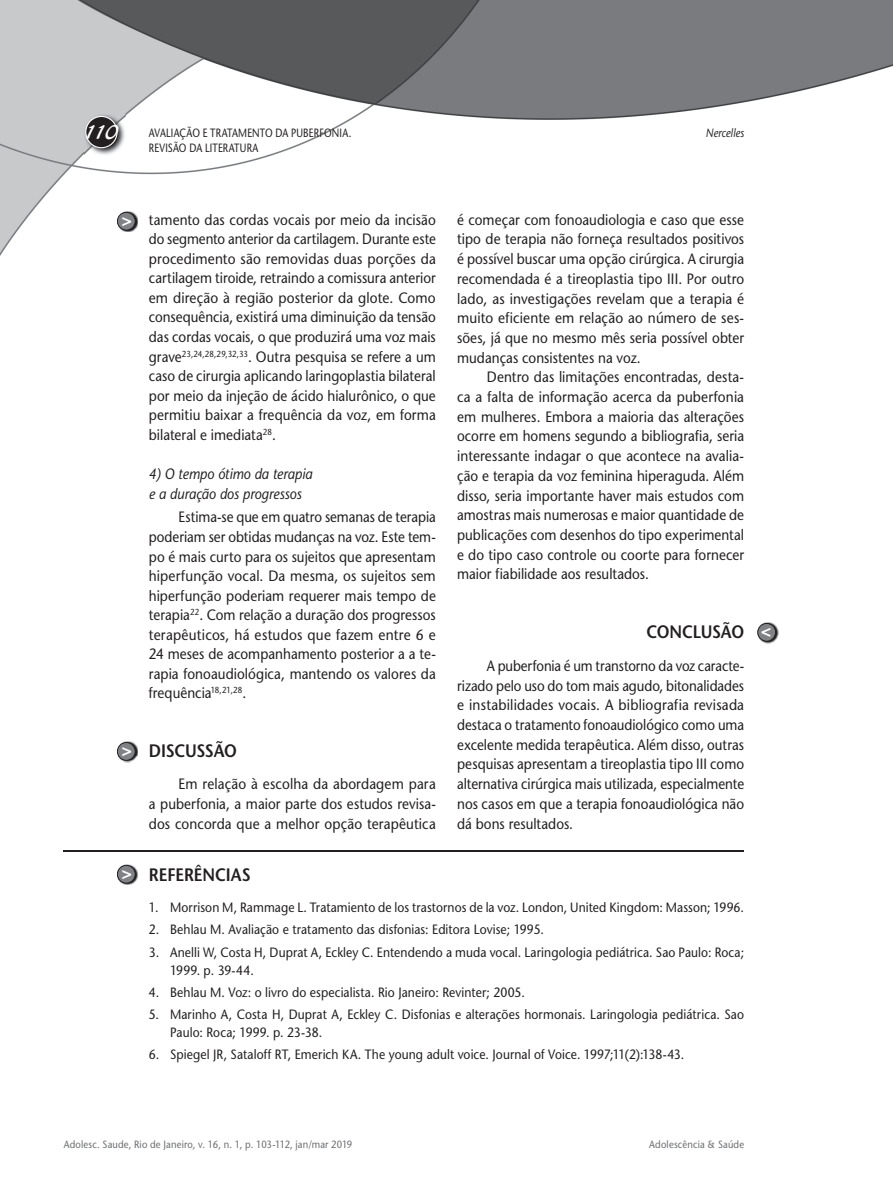
<style>
.page{position:relative;width:893px;height:1191px;background:#fff}
.page>*{position:absolute;margin:0;border:0;box-sizing:border-box;transform-origin:0 0}
.t1{font:21px "Blacklight D";color:#fff}
.t2{font:600 18px "Stone Sans";letter-spacing:-.01em;color:#231f20;scale:.9 1}
.t3{font:700 17.25px "Helvetica";color:#fff}
.t4{font:15px/19.6px "Stone Sans";letter-spacing:.005em;color:#231f20;text-align:justify;scale:.9 1}
.t5{font:15px/19.5px "Stone Sans";letter-spacing:.005em;color:#231f20;text-align:justify;scale:.89 1}
.t6{font:15px/19.5px "Stone Sans";letter-spacing:.005em;color:#231f20;text-align:justify;scale:.91 1}
.t7{font:italic 15px/19.5px "Stone Sans";color:#231f20;scale:.9 1}
.t8{font:13.5px/18px "Stone Sans";letter-spacing:.005em;color:#231f20;scale:.9 1}
.t9{font:12px "Stone Sans";letter-spacing:.02em;color:#231f20;scale:.8 1}
.t10{font:italic 12px "Stone Sans";letter-spacing:.005em;color:#231f20;scale:.85 1}
.t11{font:10.5px "Stone Sans";letter-spacing:.015em;color:#6c6d70;scale:.9 1}
</style>
<div class="page">
<img style="left:0;top:0;width:893px;height:644px">
<img style="left:84px;top:114px;width:41px;height:41px">
<svg style="left:85px;top:116px;width:33px;height:32px"></svg>
<img style="left:118px;top:211px;width:20px;height:21px">
<svg style="left:117px;top:212px;width:19px;height:18px"></svg>
<img style="left:758px;top:622px;width:20px;height:21px">
<svg style="left:757px;top:623px;width:19px;height:18px"></svg>
<img style="left:123px;top:741px;width:15px;height:21px">
<svg style="left:117px;top:742px;width:19px;height:19px"></svg>
<hr style="left:64px;top:849px;width:680px;height:2px;background:#231f20">
<img style="left:121px;top:864px;width:17px;height:21px">
<svg style="left:117px;top:865px;width:19px;height:18px"></svg>
<h1 class="t1" style="left:84px;top:119px;width:36px">110</h1>
<p class="t9" style="left:149px;top:126px;width:255px">AVALIAÇÃO E TRATAMENTO DA PUBERFONIA.</p>
<p class="t10" style="left:706px;top:126px;width:47px">Nercelles</p>
<p class="t9" style="left:149px;top:140px;width:139px">REVISÃO DA LITERATURA</p>
<p class="t3" style="left:122px;top:210px;width:12px">&gt;</p>
<p class="t3" style="left:122px;top:740px;width:12px">&gt;</p>
<p class="t3" style="left:122px;top:862px;width:12px">&gt;</p>
<p class="t4" style="left:149px;top:210px;width:320px">tamento das cordas vocais por meio da incisão do segmento anterior da cartilagem. Durante este procedimento são removidas duas porções da cartilagem tiroide, retraindo a comissura anterior em direção à região posterior da glote. Como consequência, existirá uma diminuição da tensão das cordas vocais, o que produzirá uma voz mais grave<sup>23,24,28,29,32,33</sup>. Outra pesquisa se refere a um caso de cirurgia aplicando laringoplastia bilateral por meio da injeção de ácido hialurônico, o que permitiu baixar a frequência da voz, em forma bilateral e imediata<sup>28</sup>.</p>
<p class="t7" style="left:149px;top:464px;width:183px">4) O tempo ótimo da terapia e a duração dos progressos</p>
<p class="t5" style="left:149px;top:507px;width:324px;text-indent:30px">Estima-se que em quatro semanas de terapia poderiam ser obtidas mudanças na voz. Este tem&shy;po é mais curto para os sujeitos que apresentam hiperfunção vocal. Da mesma, os sujeitos sem hiperfunção poderiam requerer mais tempo de terapia<sup>22</sup>. Com relação a duração dos progressos terapêuticos, há estudos que fazem entre 6 e 24 meses de acompanhamento posterior a a te&shy;rapia fonoaudiológica, mantendo os valores da frequência<sup>18,21,28</sup>.</p>
<p class="t2" style="left:149px;top:740px;width:100px">DISCUSSÃO</p>
<p class="t6" style="left:149px;top:774px;width:317px;text-indent:30px">Em relação à escolha da abordagem para a puberfonia, a maior parte dos estudos revisa&shy;dos concorda que a melhor opção terapêutica</p>
<p class="t4" style="left:457px;top:210px;width:320px">é começar com fonoaudiologia e caso que esse tipo de terapia não forneça resultados positivos é possível buscar uma opção cirúrgica. A cirurgia recomendada é a tireoplastia tipo III. Por outro lado, as investigações revelam que a terapia é muito eficiente em relação ao número de ses&shy;sões, já que no mesmo mês seria possível obter mudanças consistentes na voz.</p>
<p class="t4" style="left:457px;top:367px;width:320px;text-indent:30px">Dentro das limitações encontradas, desta&shy;ca a falta de informação acerca da puberfonia em mulheres. Embora a maioria das alterações ocorre em homens segundo a bibliografia, seria interessante indagar o que acontece na avalia&shy;ção e terapia da voz feminina hiperaguda. Além disso, seria importante haver mais estudos com amostras mais numerosas e maior quantidade de publicações com desenhos do tipo experimental e do tipo caso controle ou coorte para fornecer maior fiabilidade aos resultados.</p>
<p class="t2" style="left:646px;top:621px;width:110px">CONCLUSÃO</p>
<p class="t5" style="left:457px;top:656px;width:324px;text-indent:30px">A puberfonia é um transtorno da voz caracte&shy;rizado pelo uso do tom mais agudo, bitonalidades e instabilidades vocais. A bibliografia revisada destaca o tratamento fonoaudiológico como uma excelente medida terapêutica. Além disso, outras pesquisas apresentam a tireoplastia tipo III como alternativa cirúrgica mais utilizada, especialmente nos casos em que a terapia fonoaudiológica não dá bons resultados.</p>
<p class="t2" style="left:149px;top:864px;width:115px">REFERÊNCIAS</p>
<p class="t8" style="left:149px;top:898px;width:663px">1. Morrison M, Rammage L. Tratamiento de los trastornos de la voz. London, United Kingdom: Masson; 1996.</p>
<p class="t8" style="left:149px;top:920px;width:441px">2. Behlau M. Avaliação e tratamento das disfonias: Editora Lovise; 1995.</p>
<p class="t8" style="left:170px;top:942px;width:639px;text-indent:-21px">3. Anelli W, Costa H, Duprat A, Eckley C. Entendendo a muda vocal. Laringologia pediátrica. Sao Paulo: Roca;<br>1999. p. 39-44.</p>
<p class="t8" style="left:149px;top:983px;width:419px">4. Behlau M. Voz: o livro do especialista. Rio Janeiro: Revinter; 2005.</p>
<p class="t8" style="left:170px;top:1005px;width:639px;text-indent:-21px">5. Marinho A, Costa H, Duprat A, Eckley C. Disfonias e alterações hormonais. Laringologia pediátrica. Sao<br>Paulo: Roca; 1999. p. 23-38.</p>
<p class="t8" style="left:149px;top:1045px;width:596px">6. Spiegel JR, Sataloff RT, Emerich KA. The young adult voice. Journal of Voice. 1997;11(2):138-43.</p>
<p class="t3" style="left:771px;top:644px;width:12px;rotate:-180deg">&gt;</p>
<p class="t11" style="left:64px;top:1138px;width:322px">Adolesc. Saude, Rio de Janeiro, v. 16, n. 1, p. 103-112, jan/mar 2019</p>
<p class="t11" style="left:649px;top:1138px;width:107px">Adolescência &amp; Saúde</p>
</div>
